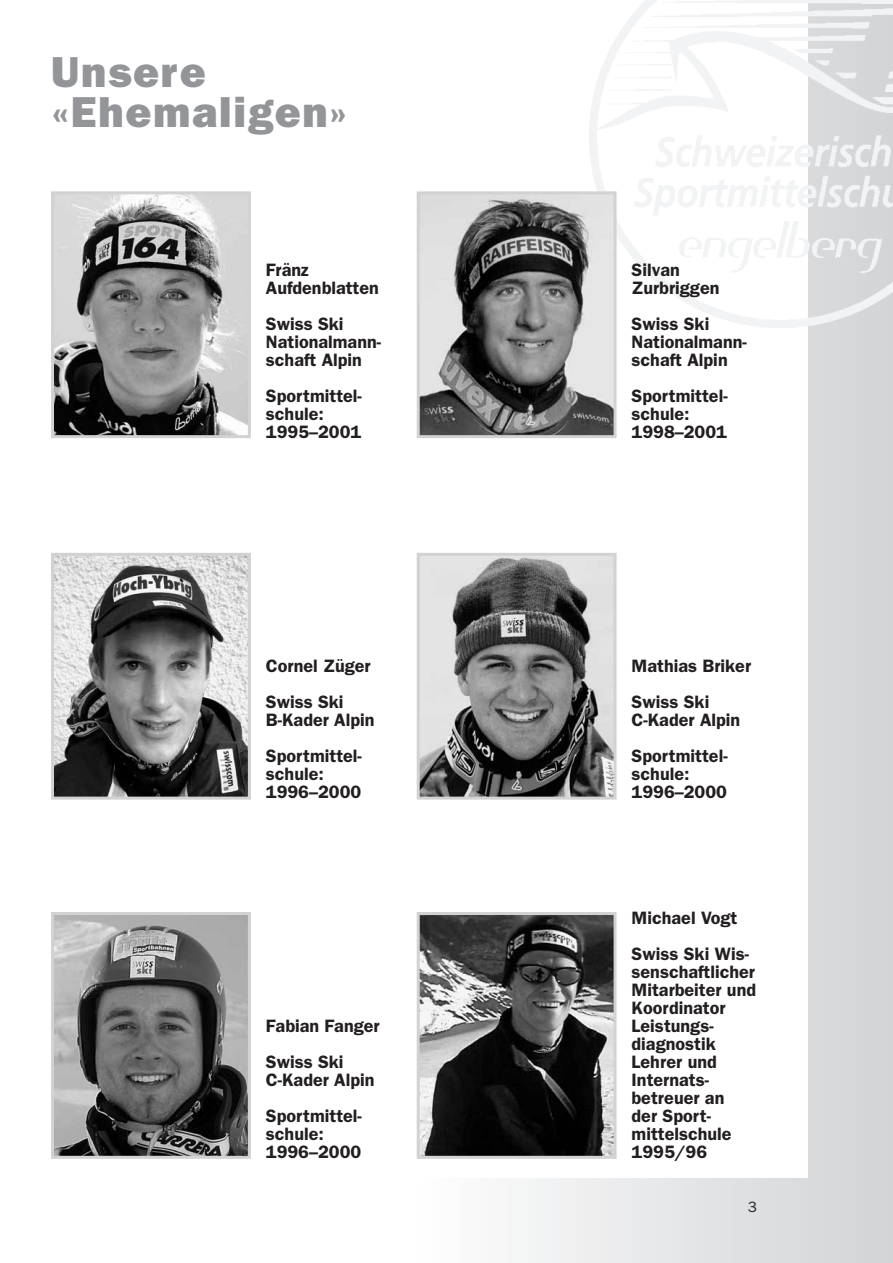
<style>
.page{position:relative;width:893px;height:1263px;background:#fff}
.page>*{position:absolute;margin:0;border:0;box-sizing:border-box;transform-origin:0 0}
.t1{font:800 43.5px/40.5px "Franklin Gothic";letter-spacing:.035em;color:#939598}
.t2{font:600 18px/18px "Franklin Gothic";color:#231f20}
.t3{font:15px "Franklin Gothic";color:#231f20}
</style>
<div class="page">
<svg style="left:518px;top:123px;width:375px;height:1140px"></svg>
<img style="left:590px;top:0;width:303px;height:327px">
<img style="left:55px;top:195px;width:192px;height:239px">
<div style="left:51px;top:191px;width:200px;height:247px;border:3px solid #d1d2d4"></div>
<img style="left:421px;top:195px;width:192px;height:239px">
<div style="left:417px;top:191px;width:200px;height:247px;border:3px solid #d1d2d4"></div>
<img style="left:55px;top:557px;width:192px;height:239px">
<div style="left:51px;top:553px;width:200px;height:247px;border:3px solid #d1d2d4"></div>
<img style="left:421px;top:557px;width:192px;height:239px">
<div style="left:417px;top:553px;width:200px;height:247px;border:3px solid #d1d2d4"></div>
<img style="left:55px;top:916px;width:192px;height:239px">
<div style="left:51px;top:912px;width:200px;height:247px;border:3px solid #d1d2d4"></div>
<img style="left:421px;top:916px;width:192px;height:239px">
<div style="left:417px;top:912px;width:200px;height:247px;border:3px solid #d1d2d4"></div>
<h1 class="t1" style="left:51px;top:51px;width:298px">Unsere «Ehemaligen»</h1>
<p class="t2" style="left:266px;top:260px;width:115px">Fränz<br>Aufdenblatten</p>
<p class="t2" style="left:266px;top:314px;width:117px">Swiss Ski<br>Nationalmann&shy;schaft Alpin</p>
<p class="t2" style="left:266px;top:386px;width:98px">Sportmittel&shy;schule:<br>1995–2001</p>
<p class="t2" style="left:266px;top:647px;width:106px;line-height:36px">Cornel Züger<br>Swiss Ski</p>
<p class="t2" style="left:266px;top:701px;width:110px;line-height:36px">B-Kader Alpin<br>Sportmittel-</p>
<p class="t2" style="left:266px;top:764px;width:97px">schule:<br>1996–2000</p>
<p class="t2" style="left:266px;top:1007px;width:115px;line-height:36px">Fabian Fanger<br>Swiss Ski</p>
<p class="t2" style="left:266px;top:1061px;width:110px;line-height:36px">C-Kader Alpin<br>Sportmittel-</p>
<p class="t2" style="left:266px;top:1124px;width:97px">schule:<br>1996–2000</p>
<p class="t2" style="left:632px;top:260px;width:89px">Silvan<br>Zurbriggen</p>
<p class="t2" style="left:632px;top:314px;width:117px">Swiss Ski<br>Nationalmann&shy;schaft Alpin</p>
<p class="t2" style="left:632px;top:386px;width:98px">Sportmittel&shy;schule:<br>1998–2001</p>
<p class="t2" style="left:632px;top:647px;width:121px;line-height:36px">Mathias Briker<br>Swiss Ski</p>
<p class="t2" style="left:632px;top:701px;width:110px;line-height:36px">C-Kader Alpin<br>Sportmittel-</p>
<p class="t2" style="left:632px;top:764px;width:97px">schule:<br>1996–2000</p>
<p class="t2" style="left:632px;top:899px;width:119px;line-height:36px">Michael Vogt<br>Swiss Ski Wis-</p>
<p class="t2" style="left:632px;top:962px;width:126px">senschaftlicher<br>Mitarbeiter und<br>Koordinator<br>Leistungs - diagnostik<br>Lehrer und<br>Internats - betreuer an<br>der Sport - mittelschule<br>1995/96</p>
<p class="t3" style="left:748px;top:1198px;width:10px">3</p>
</div>
